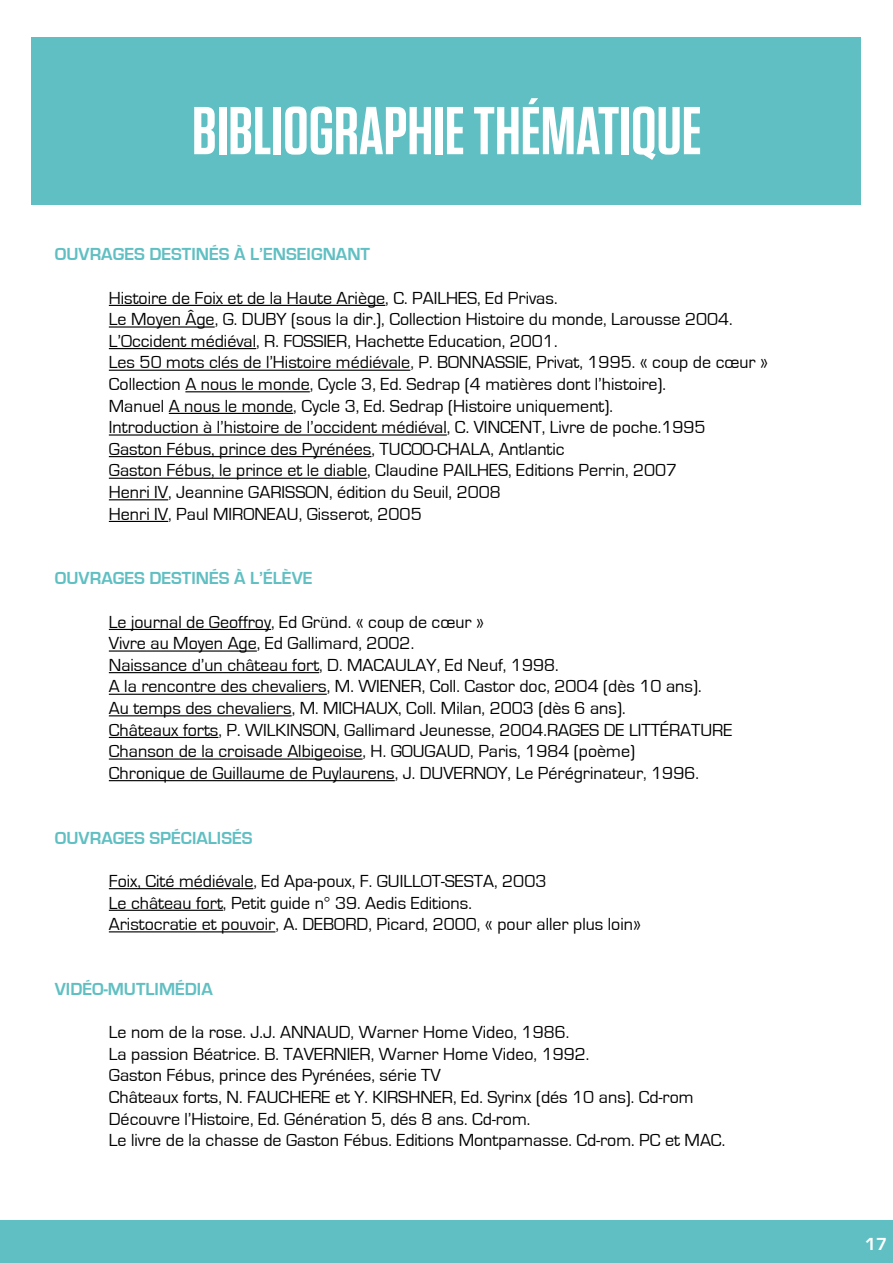
<style>
.page{position:relative;width:893px;height:1263px;background:#fff}
.page>*{position:absolute;margin:0;border:0;box-sizing:border-box;transform-origin:0 0}
.t1{font:600 67.5px "Tungsten";color:#fff}
.t2{font:18px/21.6px "Eurostile";color:#000}
.t3{font:700 18px "Eurostile";color:#60bfc2}
.t4{font:700 18px "Eurostile";color:#fff}
</style>
<div class="page">
<div style="left:32px;top:37px;width:829px;height:168px;background:#60bfc2"></div>
<div style="left:0;top:1221px;width:893px;height:42px;background:#60bfc2"></div>
<hr style="left:109px;top:305px;width:276px;height:1px;background:#000">
<hr style="left:109px;top:326px;width:106px;height:2px;background:#000">
<hr style="left:109px;top:348px;width:147px;height:1px;background:#000">
<hr style="left:109px;top:370px;width:301px;height:1px;background:#000">
<hr style="left:185px;top:391px;width:125px;height:1px;background:#000">
<hr style="left:169px;top:413px;width:124px;height:1px;background:#000">
<hr style="left:109px;top:434px;width:338px;height:2px;background:#000">
<hr style="left:109px;top:456px;width:262px;height:1px;background:#000">
<hr style="left:109px;top:478px;width:258px;height:1px;background:#000">
<hr style="left:109px;top:499px;width:59px;height:1px;background:#000">
<hr style="left:109px;top:521px;width:59px;height:1px;background:#000">
<hr style="left:109px;top:629px;width:162px;height:1px;background:#000">
<hr style="left:109px;top:650px;width:148px;height:2px;background:#000">
<hr style="left:109px;top:672px;width:210px;height:1px;background:#000">
<hr style="left:109px;top:694px;width:218px;height:1px;background:#000">
<hr style="left:109px;top:715px;width:183px;height:1px;background:#000">
<hr style="left:109px;top:737px;width:109px;height:1px;background:#000">
<hr style="left:109px;top:758px;width:254px;height:2px;background:#000">
<hr style="left:109px;top:780px;width:286px;height:1px;background:#000">
<hr style="left:109px;top:888px;width:144px;height:1px;background:#000">
<hr style="left:109px;top:910px;width:114px;height:1px;background:#000">
<hr style="left:109px;top:931px;width:166px;height:1px;background:#000">
<h1 class="t1" style="left:192px;top:95px;width:511px">BIBLIOGRAPHIE THÉMATIQUE</h1>
<p class="t3" style="left:55px;top:245px;width:24px">OUVRAGES</p>
<p class="t3" style="left:149px;top:245px;width:11px">DESTINÉS</p>
<p class="t3" style="left:234px;top:245px;width:41px">À L’ENSEIGNANT</p>
<p class="t2" style="left:109px;top:287px;width:661px">Histoire de Foix et de la Haute Ariège, C. PAILHES, Ed Privas.<br>Le Moyen Âge, G. DUBY (sous la dir.), Collection Histoire du monde, Larousse 2004.<br>L’Occident médiéval, R. FOSSIER, Hachette Education, 2001.<br>Les 50 mots clés de l’Histoire médiévale, P. BONNASSIE, Privat, 1995. « coup de cœur » Collection A nous le monde, Cycle 3, Ed. Sedrap (4 matières dont l’histoire).<br>Manuel A nous le monde, Cycle 3, Ed. Sedrap (Histoire uniquement).<br>Introduction à l’histoire de l’occident médiéval, C. VINCENT, Livre de poche.1995<br>Gaston Fébus, prince des Pyrénées, TUCOO-CHALA, Antlantic<br>Gaston Fébus, le prince et le diable, Claudine PAILHES, Editions Perrin, 2007<br>Henri IV, Jeannine GARISSON, édition du Seuil, 2008<br>Henri IV, Paul MIRONEAU, Gisserot, 2005</p>
<p class="t3" style="left:55px;top:569px;width:24px">OUVRAGES</p>
<p class="t3" style="left:149px;top:569px;width:11px">DESTINÉS</p>
<p class="t3" style="left:234px;top:569px;width:69px">À L’ÉLÈVE</p>
<p class="t2" style="left:109px;top:611px;width:625px">Le journal de Geoffroy, Ed Gründ. « coup de cœur »<br>Vivre au Moyen Age, Ed Gallimard, 2002.<br>Naissance d’un château fort, D. MACAULAY, Ed Neuf, 1998.<br>A la rencontre des chevaliers, M. WIENER, Coll. Castor doc, 2004 (dès 10 ans).<br>Au temps des chevaliers, M. MICHAUX, Coll. Milan, 2003 (dès 6 ans).<br>Châteaux forts, P. WILKINSON, Gallimard Jeunesse, 2004.RAGES DE LITTÉRATURE Chanson de la croisade Albigeoise, H. GOUGAUD, Paris, 1984 (poème)<br>Chronique de Guillaume de Puylaurens, J. DUVERNOY, Le Pérégrinateur, 1996.</p>
<p class="t3" style="left:55px;top:828px;width:24px">OUVRAGES</p>
<p class="t3" style="left:149px;top:828px;width:11px">SPÉCIA</p>
<p class="t3" style="left:208px;top:828px;width:19px">LISÉS</p>
<p class="t2" style="left:109px;top:870px;width:534px">Foix, Cité médiévale, Ed Apa-poux, F. GUILLOT-SESTA, 2003<br>Le château fort, Petit guide n° 39. Aedis Editions.<br>Aristocratie et pouvoir, A. DEBORD, Picard, 2000, « pour aller plus loin»</p>
<p class="t3" style="left:55px;top:979px;width:22px">VIDÉO</p>
<p class="t3" style="left:104px;top:979px;width:18px">-MUT</p>
<p class="t3" style="left:146px;top:979px;width:20px">LIMÉDIA</p>
<p class="t2" style="left:109px;top:1022px;width:618px">Le nom de la rose. J.J. ANNAUD, Warner Home Video, 1986.<br>La passion Béatrice. B. TAVERNIER, Warner Home Video, 1992.<br>Gaston Fébus, prince des Pyrénées, série TV<br>Châteaux forts, N. FAUCHERE et Y. KIRSHNER, Ed. Syrinx (dés 10 ans). Cd-rom Découvre l’Histoire, Ed. Génération 5, dés 8 ans. Cd-rom.<br>Le livre de la chasse de Gaston Fébus. Editions Montparnasse. Cd-rom. PC et MAC.</p>
<p class="t4" style="left:865px;top:1234px;width:24px">17</p>
</div>
